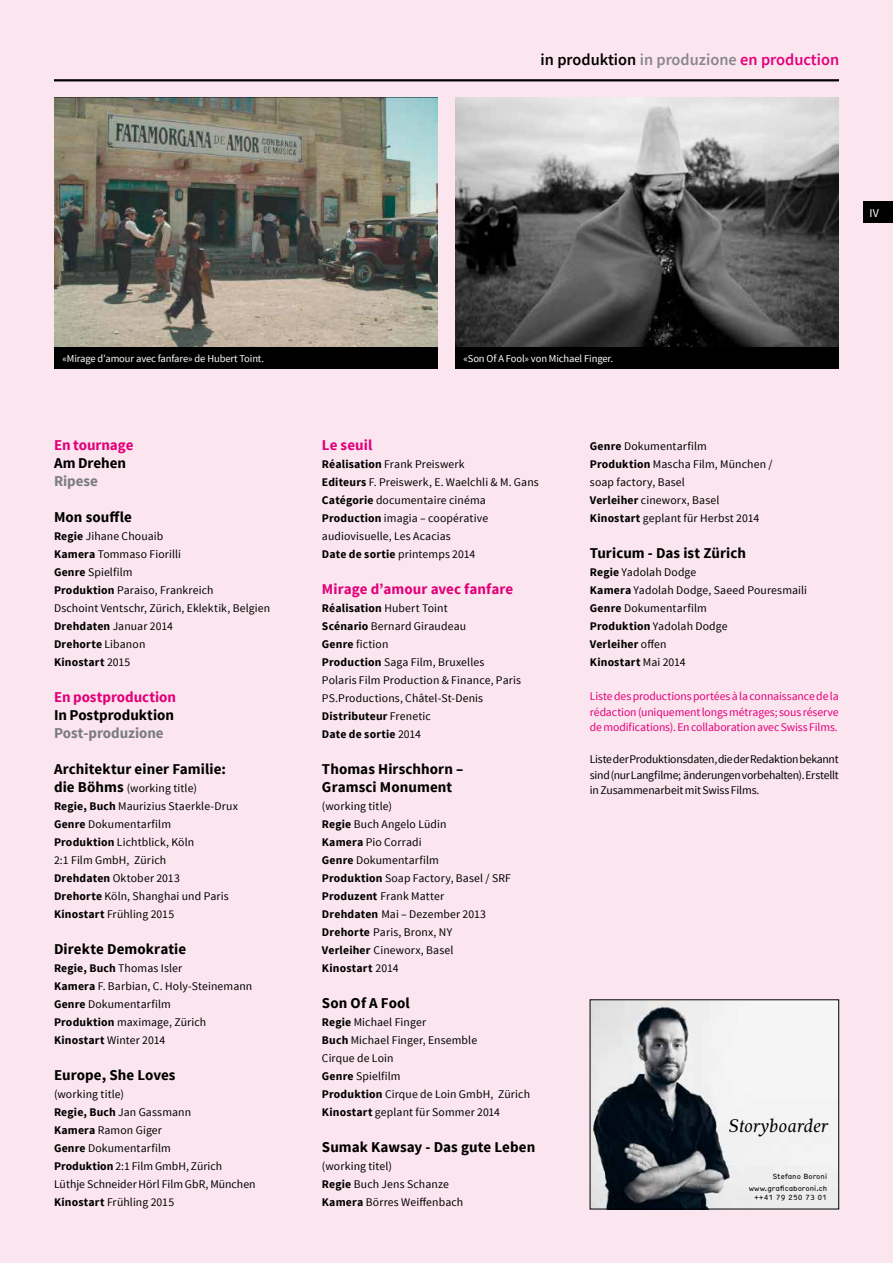
<style>
.page{position:relative;width:893px;height:1263px;background:#fbe5ef}
.page>*{position:absolute;margin:0;border:0;box-sizing:border-box;transform-origin:0 0}
.t1{font:italic 18px "Gradot";color:#000}
.t2{font:600 16.5px "Source Sans Pro";color:#000}
.t3{font:700 15px/18px "Source Sans Pro";letter-spacing:.005em;color:#000}
.t4{font:700 15px "Source Sans Pro";color:#e2007a}
.t5{font:700 15px "Source Sans Pro";letter-spacing:-.005em;color:#7b7c7e}
.t6{font:12px "Source Sans Pro";color:#fff}
.t7{font:11.7px/18px "Source Sans Pro";letter-spacing:.01em;color:#000}
.t8{font:11.7px/15.8px "Source Sans Pro";letter-spacing:-.01em;color:#e2007a;text-align:justify}
.t9{font:10.5px "Source Sans Pro";letter-spacing:-.01em;color:#fff}
.t10{font:condensed 7.2px/11.9px "Hermes";color:#000;text-align:right}
.s1{color:#87888a}
.s2{color:#e2007a}
.s3{font-weight:700}
.s4{font-weight:700;font-size:15px}
</style>
<div class="page">
<div style="left:863px;top:202px;width:30px;height:21px;background:#000"></div>
<hr style="left:54px;top:79px;width:785px;height:2px;background:#000">
<img style="left:592px;top:1001px;width:245px;height:206px">
<div style="left:590px;top:999px;width:249px;height:210px;border:1px solid #000"></div>
<img style="left:54px;top:98px;width:384px;height:249px">
<img style="left:455px;top:98px;width:384px;height:249px">
<div style="left:54px;top:347px;width:384px;height:22px;background:#000"></div>
<div style="left:455px;top:347px;width:384px;height:22px;background:#000"></div>
<h2 class="t2" style="left:541px;top:49px;width:300px">in produktion <span class="s1">in produzione</span> <span class="s2">en production</span></h2>
<p class="t6" style="left:870px;top:206px;width:11px"><span class="s3">4</span>VI</p>
<p class="t6" style="left:870px;top:206px;width:11px">IV</p>
<p class="t9" style="left:63px;top:352px;width:203px">«Mirage d’amour avec fanfare» de Hubert Toint.</p>
<p class="t9" style="left:463px;top:352px;width:151px">«Son Of A Fool» von Michael Finger.</p>
<p class="t4" style="left:54px;top:435px;width:81px">En tournage</p>
<p class="t3" style="left:54px;top:455px;width:74px">Am Drehen</p>
<p class="t5" style="left:54px;top:471px;width:45px">Ripese</p>
<p class="t3" style="left:54px;top:509px;width:80px">Mon souffle</p>
<p class="t7" style="left:54px;top:527px;width:218px"><span class="s3">Regie</span> Jihane Chouaib<br><span class="s3">Kamera</span> Tommaso Fiorilli<br><span class="s3">Genre</span> Spielfilm<br><span class="s3">Produktion</span> Paraiso, Frankreich<br>Dschoint Ventschr, Zürich, Eklektik, Belgien<br><span class="s3">Drehdaten</span> Januar 2014<br><span class="s3">Drehorte</span> Libanon<br><span class="s3">Kinostart</span> 2015</p>
<p class="t4" style="left:54px;top:687px;width:123px">En postproduction</p>
<p class="t3" style="left:54px;top:707px;width:121px">In Postproduktion</p>
<p class="t5" style="left:54px;top:723px;width:111px">Post-produzione</p>
<p class="t3" style="left:54px;top:761px;width:173px">Architektur einer Familie:</p>
<p class="t7" style="left:54px;top:779px;width:186px"><span class="s4">die Böhms</span> (working title)<br><span class="s3">Regie, Buch</span> Maurizius Staerkle-Drux<br><span class="s3">Genre</span> Dokumentarfilm<br><span class="s3">Produktion</span> Lichtblick, Köln<br>2:1 Film GmbH, Zürich<br><span class="s3">Drehdaten</span> Oktober 2013<br><span class="s3">Drehorte</span> Köln, Shanghai und Paris<br><span class="s3">Kinostart</span> Frühling 2015</p>
<p class="t3" style="left:54px;top:941px;width:134px">Direkte Demokratie</p>
<p class="t7" style="left:54px;top:959px;width:200px"><span class="s3">Regie, Buch</span> Thomas Isler<br><span class="s3">Kamera</span> F. Barbian, C. Holy-Steinemann<br><span class="s3">Genre</span> Dokumentarfilm<br><span class="s3">Produktion</span> maximage, Zürich<br><span class="s3">Kinostart</span> Winter 2014</p>
<p class="t3" style="left:54px;top:1067px;width:123px">Europe, She Loves</p>
<p class="t7" style="left:54px;top:1085px;width:203px">(working title)<br><span class="s3">Regie, Buch</span> Jan Gassmann<br><span class="s3">Kamera</span> Ramon Giger<br><span class="s3">Genre</span> Dokumentarfilm<br><span class="s3">Produktion</span> 2:1 Film GmbH, Zürich<br>Lüthje Schneider Hörl Film GbR, München<br><span class="s3">Kinostart</span> Frühling 2015</p>
<p class="t4" style="left:322px;top:435px;width:52px">Le seuil</p>
<p class="t7" style="left:322px;top:455px;width:218px"><span class="s3">Réalisation</span> Frank Preiswerk<br><span class="s3">Editeurs</span> F. Preiswerk, E. Waelchli &amp; M. Gans<br><span class="s3">Catégorie</span> documentaire cinéma<br><span class="s3">Production</span> imagia – coopérative audiovisuelle, Les Acacias<br><span class="s3">Date de sortie</span> printemps 2014</p>
<p class="t4" style="left:322px;top:579px;width:193px">Mirage d’amour avec fanfare</p>
<p class="t7" style="left:322px;top:599px;width:201px"><span class="s3">Réalisation</span> Hubert Toint<br><span class="s3">Scénario</span> Bernard Giraudeau<br><span class="s3">Genre</span> fiction<br><span class="s3">Production</span> Saga Film, Bruxelles<br>Polaris Film Production &amp; Finance, Paris<br>PS.Productions, Châtel-St-Denis<br><span class="s3">Distributeur</span> Frenetic<br><span class="s3">Date de sortie</span> 2014</p>
<p class="t3" style="left:322px;top:761px;width:143px">Thomas Hirschhorn –<br>Gramsci Monument</p>
<p class="t7" style="left:322px;top:797px;width:191px">(working title)<br><span class="s3">Regie</span> Buch Angelo Lüdin<br><span class="s3">Kamera</span> Pio Corradi<br><span class="s3">Genre</span> Dokumentarfilm<br><span class="s3">Produktion</span> Soap Factory, Basel / SRF<br><span class="s3">Produzent</span> Frank Matter<br><span class="s3">Drehdaten</span> Mai – Dezember 2013<br><span class="s3">Drehorte</span> Paris, Bronx, NY<br><span class="s3">Verleiher</span> Cineworx, Basel<br><span class="s3">Kinostart</span> 2014</p>
<p class="t3" style="left:322px;top:995px;width:89px">Son Of A Fool</p>
<p class="t7" style="left:322px;top:1013px;width:210px"><span class="s3">Regie</span> Michael Finger<br><span class="s3">Buch</span> Michael Finger, Ensemble<br>Cirque de Loin<br><span class="s3">Genre</span> Spielfilm<br><span class="s3">Produktion</span> Cirque de Loin GmbH, Zürich<br><span class="s3">Kinostart</span> geplant für Sommer 2014</p>
<p class="t3" style="left:322px;top:1139px;width:215px">Sumak Kawsay - Das gute Leben</p>
<p class="t7" style="left:322px;top:1157px;width:143px">(working titel)<br><span class="s3">Regie</span> Buch Jens Schanze<br><span class="s3">Kamera</span> Börres Weiffenbach</p>
<p class="t7" style="left:590px;top:437px;width:184px"><span class="s3">Genre</span> Dokumentarfilm<br><span class="s3">Produktion</span> Mascha Film, München / soap factory, Basel<br><span class="s3">Verleiher</span> cineworx, Basel<br><span class="s3">Kinostart</span> geplant für Herbst 2014</p>
<p class="t3" style="left:590px;top:545px;width:158px">Turicum - Das ist Zürich</p>
<p class="t7" style="left:590px;top:563px;width:219px"><span class="s3">Regie</span> Yadolah Dodge<br><span class="s3">Kamera</span> Yadolah Dodge, Saeed Pouresmaili<br><span class="s3">Genre</span> Dokumentarfilm<br><span class="s3">Produktion</span> Yadolah Dodge<br><span class="s3">Verleiher</span> offen<br><span class="s3">Kinostart</span> Mai 2014</p>
<p class="t8" style="left:590px;top:688px;width:250px">Liste des productions portées à la connaissance de la rédaction (uniquement longs métrages; sous réserve de modifications). En collaboration avec Swiss Films.</p>
<p class="t7" style="left:590px;top:751px;width:250px;line-height:15.8px;text-align:justify">Liste der Produktionsdaten, die der Redaktion bekannt sind (nur Langfilme; änderungen vorbehalten). Erstellt in Zusammenarbeit mit Swiss Films.</p>
<h1 class="t1" style="left:728px;top:1115px;width:101px">Storyboarder</h1>
<p class="t10" style="left:749px;top:1170px;width:80px">Stefano Boroni www.graficaboroni.ch</p>
<p class="t10" style="left:754px;top:1191px;width:75px">++41 79 250 73 01</p>
</div>
